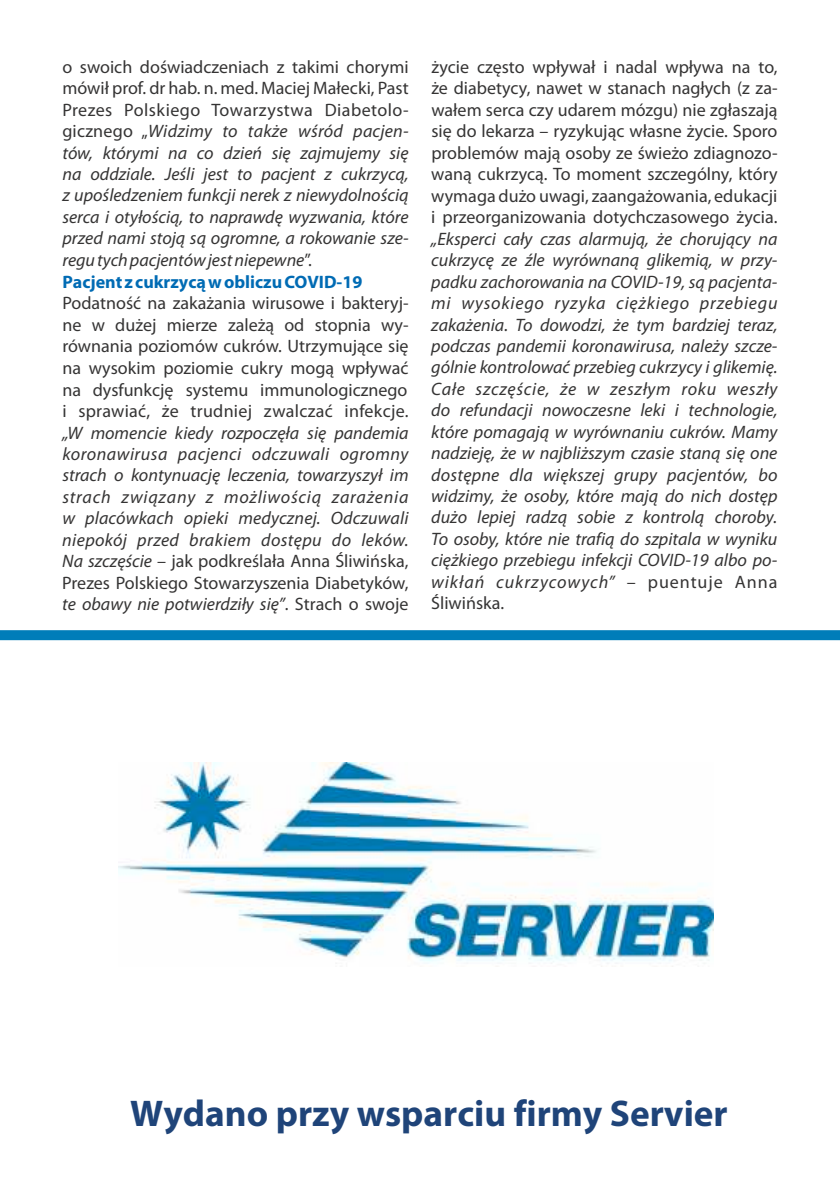
<style>
.page{position:relative;width:840px;height:1191px;background:#fff}
.page>*{position:absolute;margin:0;border:0;box-sizing:border-box;transform-origin:0 0}
.t1{font:700 37.2px "Myriad Pl";color:#1f4479}
.t2{font:italic 18px/21.4px "Myriad Pl";color:#353434;text-align:justify}
.t3{font:18px/21.6px "Myriad Pl";color:#353434;text-align:justify}
.s1{font-style:normal}
.s2{font-weight:700;font-style:normal;color:#006bb4}
</style>
<div class="page">
<img style="left:119px;top:762px;width:594px;height:201px">
<div style="left:0;top:630px;width:839px;height:10px;background:#007db9"></div>
<p class="t2" style="left:62px;top:57px;width:347px;text-align:left"><span class="s1">o swoich doświadczeniach z takimi chorymi mówił prof. dr hab. n. med. Maciej Małecki, Past Prezes Polskiego Towarzystwa Diabetolo&shy;gicznego „</span>Widzimy to także wśród pacjen&shy;tów, którymi na co dzień się zajmujemy się na oddziale. Jeśli jest to pacjent z cukrzycą, z upośledzeniem funkcji nerek z niewydolnością serca i otyłością, to naprawdę wyzwania, które przed nami stoją są ogromne, a rokowanie sze&shy;regu tych pacjentów jest niepewne<span class="s1">”.<br></span><span class="s2">Pacjent z cukrzycą w obliczu COVID-19</span></p>
<p class="t3" style="left:62px;top:294px;width:347px">Podatność na zakażania wirusowe i bakteryj&shy;ne w dużej mierze zależą od stopnia wy&shy;równania poziomów cukrów. Utrzymujące się na wysokim poziomie cukry mogą wpływać na dysfunkcję systemu immunologicznego i sprawiać, że trudniej zwalczać infekcje.</p>
<p class="t2" style="left:62px;top:423px;width:347px">„W momencie kiedy rozpoczęła się pandemia koronawirusa pacjenci odczuwali ogromny strach o kontynuację leczenia, towarzyszył im strach związany z możliwością zarażenia w placówkach opieki medycznej. Odczuwali niepokój przed brakiem dostępu do leków.<br>Na szczęście <span class="s1">– jak podkreślała Anna Śliwińska, Prezes Polskiego Stowarzyszenia Diabetyków, </span>te obawy nie potwierdziły się”<span class="s1">. Strach o swoje</span></p>
<p class="t3" style="left:431px;top:57px;width:347px">życie często wpływał i nadal wpływa na to, że diabetycy, nawet w stanach nagłych (z za&shy;wałem serca czy udarem mózgu) nie zgłaszają się do lekarza – ryzykując własne życie. Sporo problemów mają osoby ze świeżo zdiagnozo&shy;waną cukrzycą. To moment szczególny, który wymaga dużo uwagi, zaangażowania, edukacji i przeorganizowania dotychczasowego życia.</p>
<p class="t2" style="left:431px;top:230px;width:347px">„Eksperci cały czas alarmują, że chorujący na cukrzycę ze źle wyrównaną glikemią, w przy&shy;padku zachorowania na COVID-19, są pacjenta&shy;mi wysokiego ryzyka ciężkiego przebiegu zakażenia. To dowodzi, że tym bardziej teraz, podczas pandemii koronawirusa, należy szcze&shy;gólnie kontrolować przebieg cukrzycy i glikemię.<br>Całe szczęście, że w zeszłym roku weszły do refundacji nowoczesne leki i technologie, które pomagają w wyrównaniu cukrów. Mamy nadzieję, że w najbliższym czasie staną się one dostępne dla większej grupy pacjentów, bo widzimy, że osoby, które mają do nich dostęp dużo lepiej radzą sobie z kontrolą choroby.<br>To osoby, które nie trafią do szpitala w wyniku ciężkiego przebiegu infekcji COVID-19 albo po&shy;wikłań cukrzycowych” <span class="s1">– puentuje Anna Śliwińska.</span></p>
<h1 class="t1" style="left:130px;top:1098px;width:598px">Wydano przy wsparciu firmy Servier</h1>
</div>
